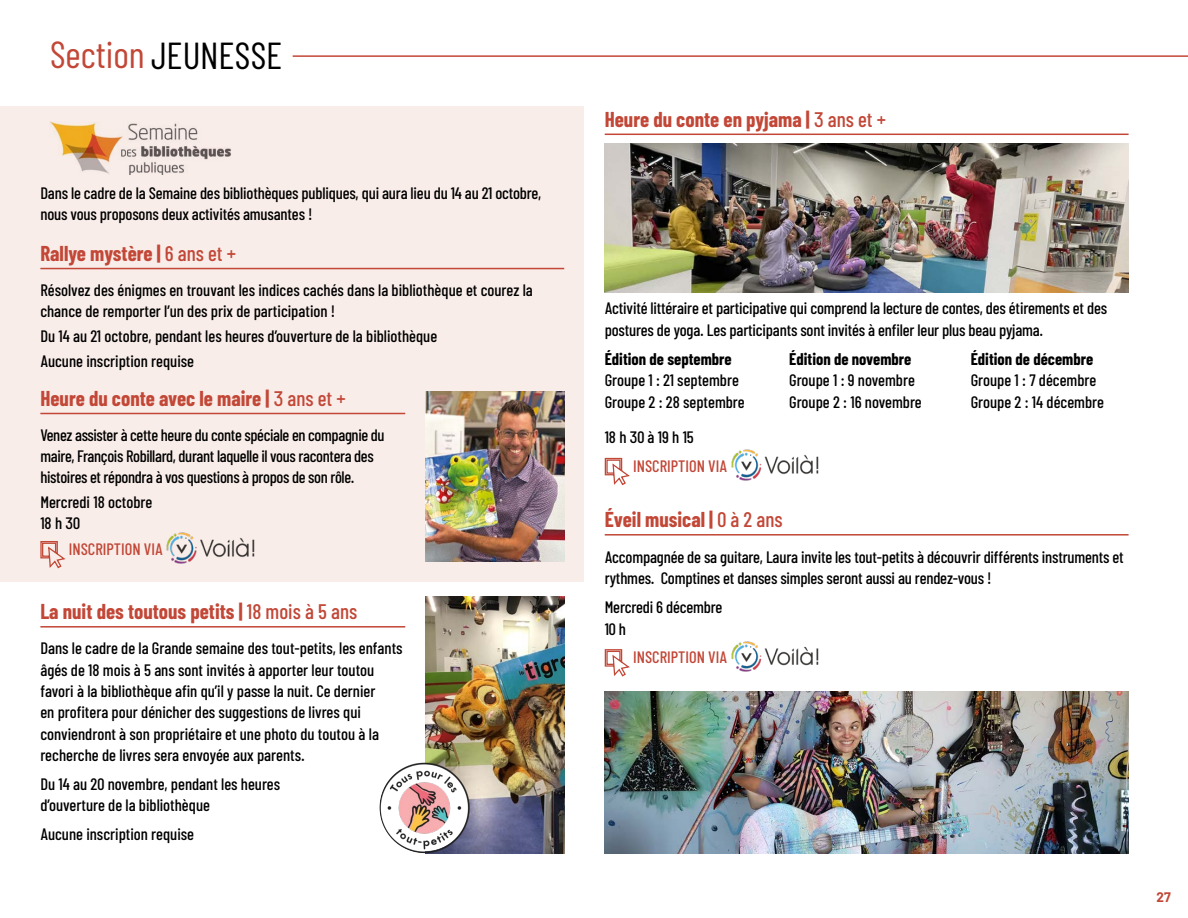
<style>
.page{position:relative;width:1188px;height:918px;background:#fff}
.page>*{position:absolute;margin:0;border:0;box-sizing:border-box;transform-origin:0 0}
.t1{font:37.5px "Barlow Condensed";color:#000}
.t2{font:700 21px "Barlow Condensed";color:#c24737}
.t3{font:500 16.5px/21px "Barlow Condensed";letter-spacing:-.005em;color:#000}
.t4{font:700 16.5px "Barlow Condensed";color:#000}
.t5{font:500 16.5px "Barlow Condensed";color:#c24737}
.t6{font:700 13.5px "Barlow";color:#c24737}
.s1{color:#c24737}
.s2{font-weight:500}
</style>
<div class="page">
<div style="left:0;top:106px;width:584px;height:475px;background:#f9ede9"></div>
<hr style="left:40px;top:268px;width:524px;height:1px;background:#c24737">
<hr style="left:40px;top:413px;width:365px;height:1px;background:#c24737">
<hr style="left:40px;top:626px;width:365px;height:2px;background:#c24737">
<svg style="left:40px;top:541px;width:26px;height:28px"></svg>
<img style="left:166px;top:532px;width:89px;height:32px">
<hr style="left:605px;top:134px;width:524px;height:1px;background:#c24737">
<hr style="left:605px;top:534px;width:524px;height:2px;background:#c24737">
<svg style="left:604px;top:457px;width:26px;height:29px"></svg>
<img style="left:731px;top:449px;width:88px;height:32px">
<svg style="left:604px;top:649px;width:26px;height:28px"></svg>
<img style="left:731px;top:641px;width:88px;height:31px">
<hr style="left:293px;top:55px;width:895px;height:2px;background:#c24737">
<img style="left:49px;top:121px;width:182px;height:53px">
<img style="left:426px;top:596px;width:138px;height:257px">
<img style="left:426px;top:392px;width:138px;height:170px">
<img style="left:605px;top:691px;width:524px;height:162px">
<img style="left:605px;top:144px;width:524px;height:148px">
<img style="left:380px;top:761px;width:91px;height:92px;border-radius:46px">
<h1 class="t1" style="left:50px;top:32px;width:234px"><span class="s1">Section</span> JEUNESSE</h1>
<p class="t3" style="left:40px;top:182px;width:503px">Dans le cadre de la Semaine des bibliothèques publiques, qui aura lieu du 14 au 21 octobre, nous vous proposons deux activités amusantes !</p>
<p class="t2" style="left:40px;top:240px;width:197px">Rallye mystère | <span class="s2">6 ans et +</span></p>
<p class="t3" style="left:40px;top:279px;width:494px">Résolvez des énigmes en trouvant les indices cachés dans la bibliothèque et courez la chance de remporter l’un des prix de participation !</p>
<p class="t3" style="left:40px;top:323px;width:398px;line-height:25.3px">Du 14 au 21 octobre, pendant les heures d’ouverture de la bibliothèque<br>Aucune inscription requise</p>
<p class="t2" style="left:40px;top:385px;width:307px">Heure du conte avec le maire | <span class="s2">3 ans et +</span></p>
<p class="t3" style="left:40px;top:424px;width:346px">Venez assister à cette heure du conte spéciale en compagnie du maire, François Robillard, durant laquelle il vous racontera des histoires et répondra à vos questions à propos de son rôle.</p>
<p class="t3" style="left:40px;top:491px;width:113px">Mercredi 18 octobre<br>18 h 30</p>
<p class="t5" style="left:69px;top:539px;width:96px">INSCRIPTION VIA</p>
<p class="t2" style="left:40px;top:599px;width:318px">La nuit des toutous petits | <span class="s2">18 mois à 5 ans</span></p>
<p class="t3" style="left:40px;top:637px;width:364px">Dans le cadre de la Grande semaine des tout-petits, les enfants âgés de 18 mois à 5 ans sont invités à apporter leur toutou favori à la bibliothèque afin qu’il y passe la nuit. Ce dernier<br>en profitera pour dénicher des suggestions de livres qui conviendront à son propriétaire et une photo du toutou à la recherche de livres sera envoyée aux parents.</p>
<p class="t3" style="left:40px;top:772px;width:241px;line-height:21.8px">Du 14 au 20 novembre, pendant les heures d’ouverture de la bibliothèque</p>
<p class="t3" style="left:40px;top:823px;width:155px">Aucune inscription requise</p>
<p class="t2" style="left:605px;top:106px;width:283px">Heure du conte en pyjama | <span class="s2">3 ans et +</span></p>
<p class="t3" style="left:605px;top:297px;width:504px;line-height:21.8px">Activité littéraire et participative qui comprend la lecture de contes, des étirements et des postures de yoga. Les participants sont invités à enfiler leur plus beau pyjama.</p>
<p class="t4" style="left:605px;top:348px;width:128px">Édition de septembre</p>
<p class="t4" style="left:789px;top:348px;width:124px">Édition de novembre</p>
<p class="t4" style="left:971px;top:348px;width:124px">Édition de décembre</p>
<p class="t3" style="left:605px;top:369px;width:136px">Groupe 1 : 21 septembre</p>
<p class="t3" style="left:789px;top:369px;width:127px">Groupe 1 : 9 novembre</p>
<p class="t3" style="left:971px;top:369px;width:127px">Groupe 1 : 7 décembre</p>
<p class="t3" style="left:605px;top:391px;width:142px">Groupe 2 : 28 septembre</p>
<p class="t3" style="left:789px;top:391px;width:134px">Groupe 2 : 16 novembre</p>
<p class="t3" style="left:971px;top:391px;width:135px">Groupe 2 : 14 décembre</p>
<p class="t3" style="left:605px;top:426px;width:91px">18 h 30 à 19 h 15</p>
<p class="t5" style="left:633px;top:456px;width:96px">INSCRIPTION VIA</p>
<p class="t2" style="left:605px;top:507px;width:179px">Éveil musical | <span class="s2">0 à 2 ans</span></p>
<p class="t3" style="left:605px;top:545px;width:521px;line-height:21.8px">Accompagnée de sa guitare, Laura invite les tout-petits à découvrir différents instruments et rythmes. Comptines et danses simples seront aussi au rendez-vous !</p>
<p class="t3" style="left:605px;top:596px;width:119px;line-height:21.8px">Mercredi 6 décembre<br>10 h</p>
<p class="t5" style="left:633px;top:647px;width:96px">INSCRIPTION VIA</p>
<p class="t6" style="left:1156px;top:889px;width:16px">27</p>
</div>
